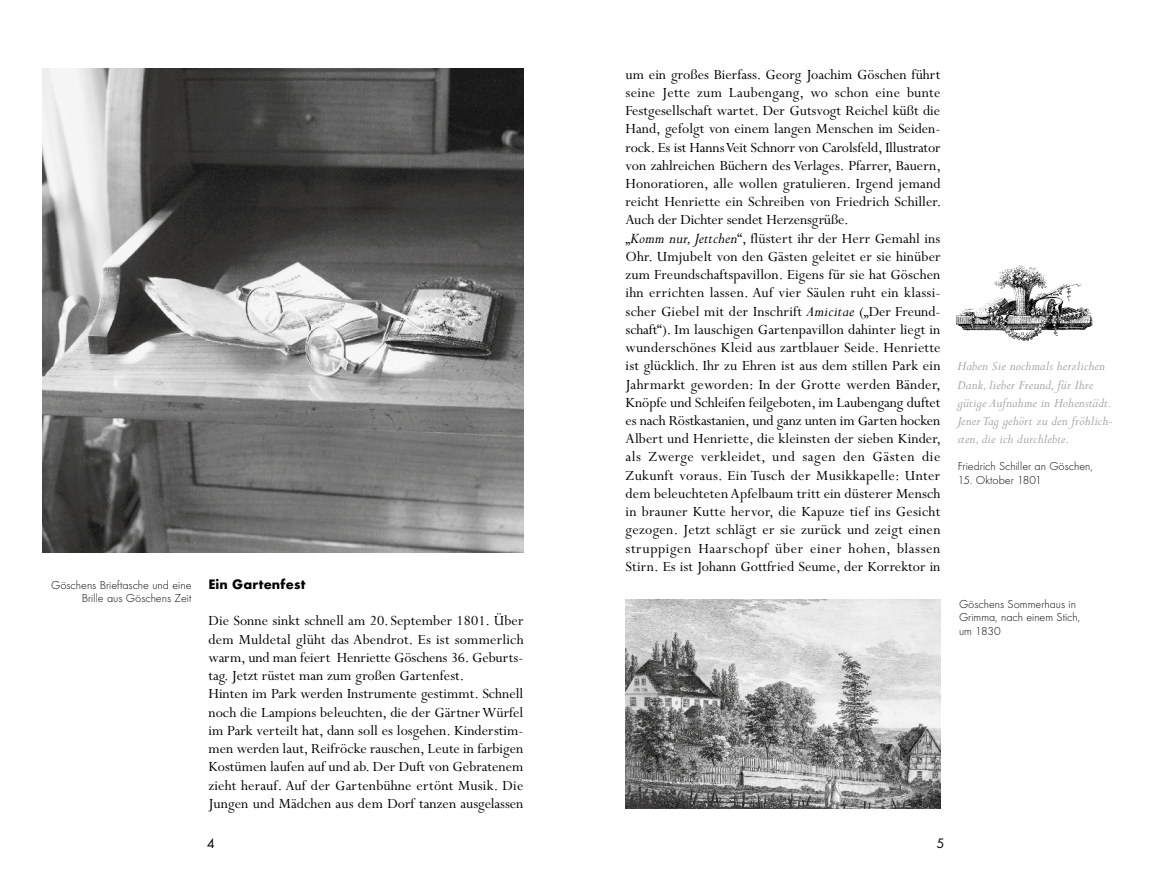
<style>
.page{position:relative;width:1149px;height:893px;background:#fff}
.page>*{position:absolute;margin:0;border:0;box-sizing:border-box;transform-origin:0 0}
.Fließtext{font:15.75px/18.1px "Perpetua";color:#000;text-align:justify}
.Zitate_rechts{font:italic 14.25px/18.3px "Perpetua";letter-spacing:.01em;color:#a3a3a2}
.Überschriften{font:700 14.25px "Futura T";letter-spacing:.01em;color:#000}
.t1{font:14.25px "Futura T";color:#000}
.Bildlegende_rechts{font:300 12px/13.5px "Futura T";color:#000}
.Bildlegende_links{font:300 12px/13.5px "Futura T";color:#000;text-align:right}
.s1{font-style:italic;font-size:16.5px}
</style>
<div class="page">
<img style="left:625px;top:599px;width:315px;height:209px">
<img style="left:43px;top:68px;width:480px;height:485px">
<img style="left:956px;top:265px;width:137px;height:76px">
<p class="Bildlegende_links" style="left:51px;top:578px;width:142px">Göschens Brieftasche und eine<br>Brille aus Göschens Zeit</p>
<p class="Fließtext" style="left:625px;top:66px;width:317px">um ein großes Bierfass. Georg Joachim Göschen führt seine Jette zum Laubengang, wo schon eine bunte Festgesellschaft wartet. Der Gutsvogt Reichel küßt die Hand, gefolgt von einem langen Menschen im Seiden&shy;rock. Es ist Hanns Veit Schnorr von Carolsfeld, Illustrator von zahlreichen Büchern des Verlages. Pfarrer, Bauern, Honoratioren, alle wollen gratulieren. Irgend jemand reicht Henriette ein Schreiben von Friedrich Schiller.<br>Auch der Dichter sendet Herzensgrüße.</p>
<p class="Fließtext" style="left:625px;top:230px;width:317px">„<span class="s1">Komm nur, Jettchen</span>“, flüstert ihr der Herr Gemahl ins Ohr. Umjubelt von den Gästen geleitet er sie hinüber zum Freundschaftspavillon. Eigens für sie hat Göschen ihn errichten lassen. Auf vier Säulen ruht ein klassi&shy;scher Giebel mit der Inschrift <span class="s1">Amicitae</span> („Der Freund&shy;schaft“). Im lauschigen Gartenpavillon dahinter liegt in wunderschönes Kleid aus zartblauer Seide. Henriette ist glücklich. Ihr zu Ehren ist aus dem stillen Park ein Jahrmarkt geworden: In der Grotte werden Bänder, Knöpfe und Schleifen feilgeboten, im Laubengang duftet es nach Röstkastanien, und ganz unten im Garten hocken Albert und Henriette, die kleinsten der sieben Kinder, als Zwerge verkleidet, und sagen den Gästen die Zukunft voraus. Ein Tusch der Musikkapelle: Unter dem beleuchteten Apfelbaum tritt ein düsterer Mensch in brauner Kutte hervor, die Kapuze tief ins Gesicht gezogen. Jetzt schlägt er sie zurück und zeigt einen struppigen Haarschopf über einer hohen, blassen Stirn. Es ist Johann Gottfried Seume, der Korrektor in</p>
<p class="Überschriften" style="left:208px;top:576px;width:98px">Ein Gartenfest</p>
<p class="Fließtext" style="left:208px;top:612px;width:316px">Die Sonne sinkt schnell am 20.September 1801. Über dem Muldetal glüht das Abendrot. Es ist sommerlich warm, und man feiert Henriette Göschens 36. Geburts&shy;tag. Jetzt rüstet man zum großen Gartenfest.</p>
<p class="Fließtext" style="left:208px;top:685px;width:316px">Hinten im Park werden Instrumente gestimmt. Schnell noch die Lampions beleuchten, die der Gärtner Würfel im Park verteilt hat, dann soll es losgehen. Kinderstim&shy;men werden laut, Reifröcke rauschen, Leute in farbigen Kostümen laufen auf und ab. Der Duft von Gebratenem zieht herauf. Auf der Gartenbühne ertönt Musik. Die Jungen und Mädchen aus dem Dorf tanzen ausgelassen</p>
<p class="t1" style="left:207px;top:835px;width:10px">4</p>
<p class="t1" style="left:936px;top:835px;width:10px">5</p>
<p class="Zitate_rechts" style="left:957px;top:358px;width:157px">Haben Sie nochmals herzlichen<br>Dank, lieber Freund, für Ihre gütige Aufnahme in Hohenstädt.<br>Jener Tag gehört zu den fröhlich&shy;sten, die ich durchlebte.</p>
<p class="Bildlegende_rechts" style="left:957px;top:459px;width:136px">Friedrich Schiller an Göschen,</p>
<p class="Bildlegende_rechts" style="left:957px;top:473px;width:85px">15. Oktober 1801</p>
<p class="Bildlegende_rechts" style="left:958px;top:597px;width:123px">Göschens Sommerhaus in<br>Grimma, nach einem Stich,</p>
<p class="Bildlegende_rechts" style="left:958px;top:624px;width:43px">um 1830</p>
</div>
